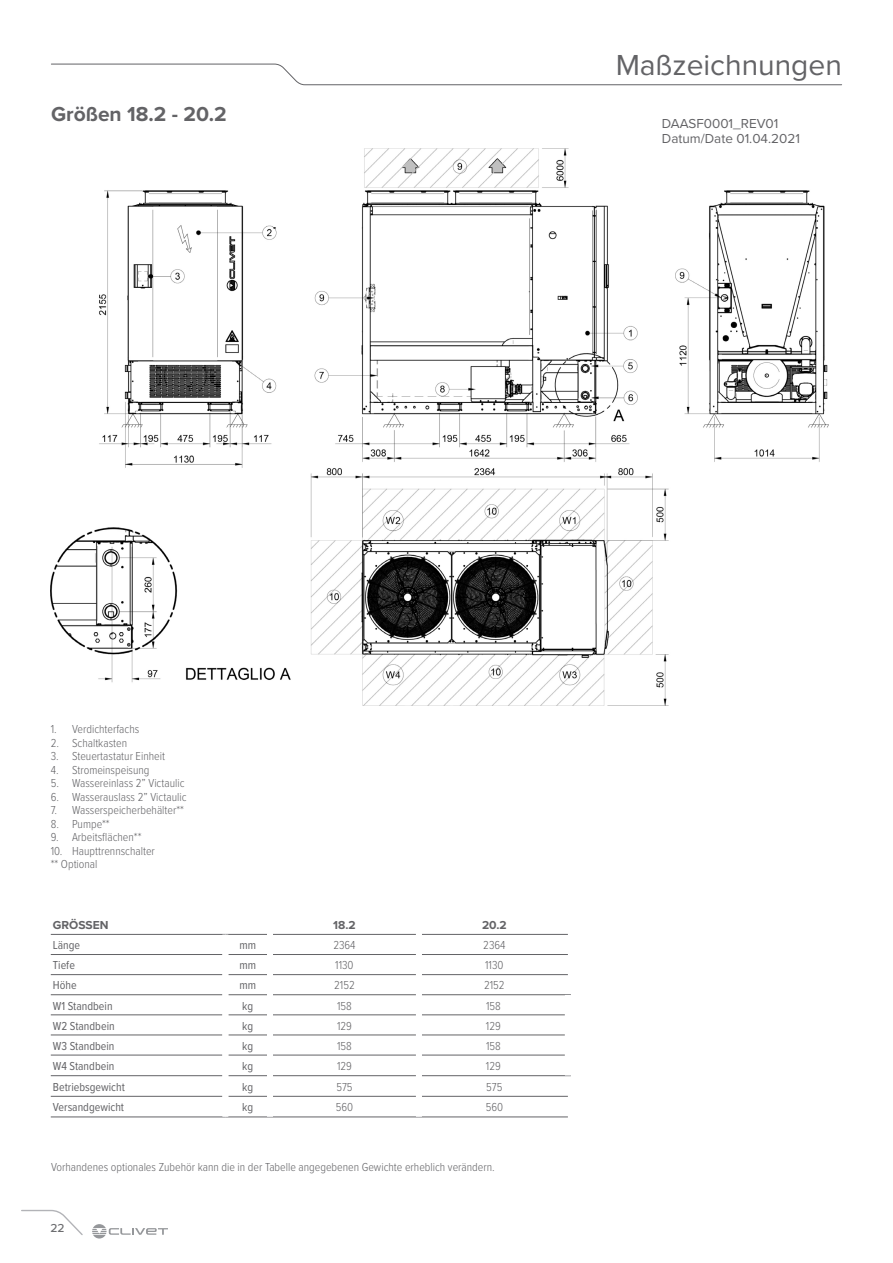
<style>
.page{position:relative;width:893px;height:1263px;background:#fff}
.page>*{position:absolute;margin:0;border:0;box-sizing:border-box;transform-origin:0 0}
.t1{font:30px "Proxima Nova";color:#636366}
.t2{font:700 21px "Proxima Nova";color:#636366}
.t3{font:13.5px/15px "Proxima Nova";color:#636366}
.t4{font:300 12px/13.5px "Proxima Nova Cond";color:#636366}
.t5{font:12px "Proxima Nova Cond";color:#636366}
.t6{font:700 12px "Proxima Nova";color:#636366}
.t7{font:500 12px "Proxima Nova";color:#6c6d70}
</style>
<div class="page">
<svg style="left:51px;top:63px;width:791px;height:22px"></svg>
<svg style="left:21px;top:1209px;width:62px;height:26px"></svg>
<svg style="left:92px;top:1224px;width:76px;height:14px"></svg>
<img style="left:51px;top:149px;width:778px;height:557px">
<hr style="left:51px;top:994px;width:171px;height:1px;background:#636366">
<hr style="left:228px;top:994px;width:39px;height:1px;background:#636366">
<hr style="left:273px;top:994px;width:143px;height:1px;background:#636366">
<hr style="left:422px;top:994px;width:149px;height:1px;background:#636366">
<hr style="left:51px;top:1014px;width:171px;height:1px;background:#636366">
<hr style="left:228px;top:1014px;width:39px;height:1px;background:#636366">
<hr style="left:273px;top:1014px;width:143px;height:1px;background:#636366">
<hr style="left:422px;top:1014px;width:143px;height:1px;background:#636366">
<hr style="left:51px;top:1035px;width:171px;height:1px;background:#636366">
<hr style="left:228px;top:1035px;width:39px;height:1px;background:#636366">
<hr style="left:273px;top:1035px;width:143px;height:1px;background:#636366">
<hr style="left:422px;top:1035px;width:143px;height:1px;background:#636366">
<hr style="left:51px;top:1055px;width:171px;height:1px;background:#636366">
<hr style="left:228px;top:1055px;width:39px;height:1px;background:#636366">
<hr style="left:273px;top:1055px;width:143px;height:1px;background:#636366">
<hr style="left:422px;top:1055px;width:143px;height:1px;background:#636366">
<hr style="left:51px;top:1075px;width:171px;height:1px;background:#636366">
<hr style="left:228px;top:1075px;width:39px;height:1px;background:#636366">
<hr style="left:273px;top:1075px;width:143px;height:1px;background:#636366">
<hr style="left:422px;top:1075px;width:149px;height:1px;background:#636366">
<hr style="left:51px;top:934px;width:174px;height:1px;background:#636366">
<hr style="left:225px;top:934px;width:42px;height:1px;background:#636366">
<hr style="left:273px;top:934px;width:143px;height:1px;background:#636366">
<hr style="left:422px;top:934px;width:146px;height:1px;background:#636366">
<hr style="left:51px;top:954px;width:171px;height:1px;background:#636366">
<hr style="left:228px;top:954px;width:39px;height:1px;background:#636366">
<hr style="left:273px;top:954px;width:143px;height:1px;background:#636366">
<hr style="left:422px;top:954px;width:146px;height:1px;background:#636366">
<hr style="left:51px;top:974px;width:171px;height:1px;background:#636366">
<hr style="left:228px;top:974px;width:39px;height:1px;background:#636366">
<hr style="left:273px;top:974px;width:143px;height:1px;background:#636366">
<hr style="left:422px;top:974px;width:146px;height:1px;background:#636366">
<hr style="left:51px;top:1096px;width:171px;height:1px;background:#636366">
<hr style="left:228px;top:1096px;width:39px;height:1px;background:#636366">
<hr style="left:273px;top:1096px;width:143px;height:1px;background:#636366">
<hr style="left:422px;top:1096px;width:146px;height:1px;background:#636366">
<hr style="left:51px;top:1117px;width:174px;height:1px;background:#636366">
<hr style="left:225px;top:1117px;width:45px;height:1px;background:#636366">
<hr style="left:270px;top:1117px;width:149px;height:1px;background:#636366">
<hr style="left:419px;top:1117px;width:149px;height:1px;background:#636366">
<div style="left:222px;top:934px;width:6px;height:20px;background:#fff"></div>
<h2 class="t2" style="left:51px;top:98px;width:177px">Größen 18.2 - 20.2</h2>
<h1 class="t1" style="left:616px;top:42px;width:228px">Maßzeichnungen</h1>
<p class="t3" style="left:662px;top:116px;width:140px">DAASF0001_REV01<br>Datum/Date 01.04.2021</p>
<p class="t4" style="left:51px;top:722px;width:90px">1. Verdichterfachs</p>
<p class="t4" style="left:51px;top:735px;width:78px">2. Schaltkasten</p>
<p class="t4" style="left:51px;top:749px;width:116px">3. Steuertastatur Einheit</p>
<p class="t4" style="left:51px;top:762px;width:100px">4. Stromeinspeisung</p>
<p class="t4" style="left:51px;top:776px;width:135px">5. Wassereinlass 2” Victaulic</p>
<p class="t4" style="left:51px;top:789px;width:137px">6. Wasserauslass 2” Victaulic</p>
<p class="t4" style="left:51px;top:803px;width:135px">7. Wasserspeicherbehälter**</p>
<p class="t4" style="left:51px;top:816px;width:60px">8. Pumpe**</p>
<p class="t4" style="left:51px;top:830px;width:92px">9. Arbeitsflächen**</p>
<p class="t4" style="left:51px;top:843px;width:106px">10. Haupttrennschalter ** Optional</p>
<p class="t6" style="left:53px;top:916px;width:57px">GRÖSSEN</p>
<p class="t6" style="left:333px;top:916px;width:24px">18.2</p>
<p class="t6" style="left:482px;top:916px;width:26px">20.2</p>
<p class="t5" style="left:53px;top:936px;width:29px">Länge</p>
<p class="t5" style="left:239px;top:936px;width:18px">mm</p>
<p class="t4" style="left:333px;top:938px;width:24px">2364</p>
<p class="t4" style="left:483px;top:938px;width:24px">2364</p>
<p class="t5" style="left:53px;top:956px;width:24px">Tiefe</p>
<p class="t5" style="left:239px;top:956px;width:18px">mm</p>
<p class="t4" style="left:335px;top:958px;width:20px">1130</p>
<p class="t4" style="left:485px;top:958px;width:20px">1130</p>
<p class="t5" style="left:53px;top:976px;width:25px">Höhe</p>
<p class="t5" style="left:239px;top:976px;width:18px">mm</p>
<p class="t4" style="left:334px;top:978px;width:22px">2152</p>
<p class="t4" style="left:484px;top:978px;width:22px">2152</p>
<p class="t5" style="left:53px;top:997px;width:61px">W1 Standbein</p>
<p class="t5" style="left:242px;top:997px;width:12px">kg</p>
<p class="t4" style="left:337px;top:998px;width:16px">158</p>
<p class="t4" style="left:486px;top:998px;width:16px">158</p>
<p class="t5" style="left:53px;top:1017px;width:63px">W2 Standbein</p>
<p class="t5" style="left:242px;top:1017px;width:12px">kg</p>
<p class="t4" style="left:337px;top:1018px;width:16px">129</p>
<p class="t4" style="left:486px;top:1018px;width:16px">129</p>
<p class="t5" style="left:53px;top:1037px;width:63px">W3 Standbein</p>
<p class="t5" style="left:242px;top:1037px;width:12px">kg</p>
<p class="t4" style="left:337px;top:1038px;width:16px">158</p>
<p class="t4" style="left:486px;top:1038px;width:16px">158</p>
<p class="t5" style="left:53px;top:1057px;width:63px">W4 Standbein</p>
<p class="t5" style="left:242px;top:1057px;width:12px">kg</p>
<p class="t4" style="left:337px;top:1059px;width:16px">129</p>
<p class="t4" style="left:486px;top:1059px;width:16px">129</p>
<p class="t5" style="left:53px;top:1078px;width:73px">Betriebsgewicht</p>
<p class="t5" style="left:242px;top:1078px;width:12px">kg</p>
<p class="t4" style="left:336px;top:1079px;width:18px">575</p>
<p class="t4" style="left:486px;top:1079px;width:18px">575</p>
<p class="t5" style="left:53px;top:1098px;width:73px">Versandgewicht</p>
<p class="t5" style="left:242px;top:1098px;width:12px">kg</p>
<p class="t4" style="left:336px;top:1100px;width:19px">560</p>
<p class="t4" style="left:486px;top:1100px;width:19px">560</p>
<p class="t4" style="left:51px;top:1160px;width:445px">Vorhandenes optionales Zubehör kann die in der Tabelle angegebenen Gewichte erheblich verändern.</p>
<p class="t7" style="left:51px;top:1219px;width:16px">22</p>
</div>
